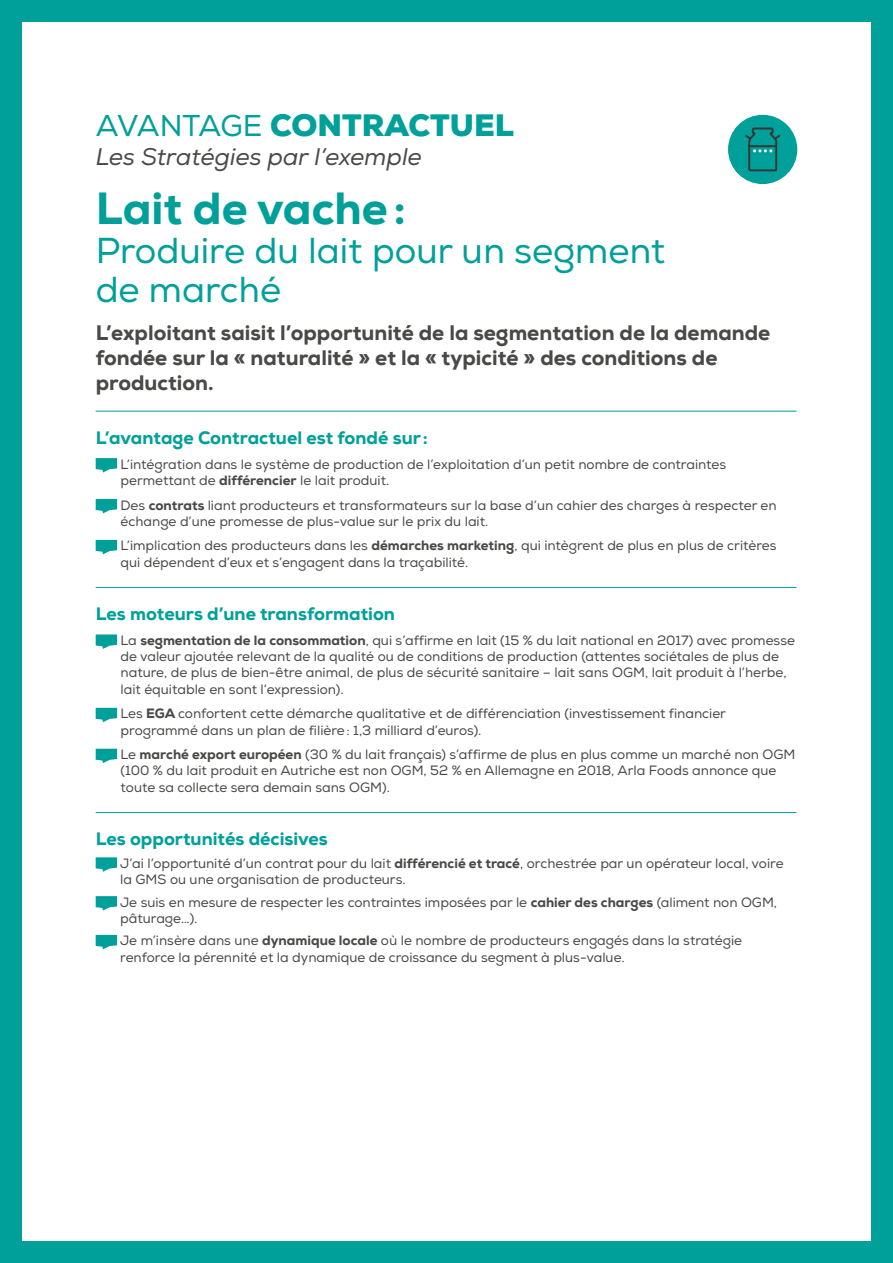
<style>
.page{position:relative;width:893px;height:1263px;background:#fff}
.page>*{position:absolute;margin:0;border:0;box-sizing:border-box;transform-origin:0 0}
.t1{font:800 45px "Nexa";color:#00a09a}
.t2{font:36px/39px "Nexa";color:#00a09a}
.t3{font:900 30px "Nexa";color:#00a09a}
.t4{font:italic 24px "Nexa";color:#4a4948}
.t5{font:800 21px/25.2px "Nexa";color:#4a4948}
.t6{font:800 18px "Nexa";color:#00a09a}
.t7{font:13.5px/16.2px "Nexa";color:#4a4948}
.s1{font-weight:400}
.s2{font-weight:800}
</style>
<div class="page">
<div style="left:872px;top:0;width:21px;height:1263px;background:#00a09a"></div>
<div style="left:21px;top:1242px;width:872px;height:21px;background:#00a09a"></div>
<div style="left:0;top:0;width:893px;height:21px;background:#00a09a"></div>
<div style="left:0;top:0;width:21px;height:1263px;background:#00a09a"></div>
<hr style="left:96px;top:411px;width:700px;height:1px;background:#00a09a">
<svg style="left:96px;top:458px;width:21px;height:14px"></svg>
<svg style="left:96px;top:499px;width:21px;height:14px"></svg>
<svg style="left:96px;top:540px;width:21px;height:14px"></svg>
<hr style="left:96px;top:587px;width:700px;height:1px;background:#00a09a">
<svg style="left:96px;top:634px;width:21px;height:15px"></svg>
<svg style="left:96px;top:708px;width:21px;height:14px"></svg>
<svg style="left:96px;top:749px;width:21px;height:14px"></svg>
<hr style="left:96px;top:812px;width:700px;height:1px;background:#00a09a">
<svg style="left:96px;top:857px;width:21px;height:15px"></svg>
<svg style="left:96px;top:896px;width:21px;height:14px"></svg>
<svg style="left:96px;top:935px;width:21px;height:14px"></svg>
<div style="left:729px;top:116px;width:67px;height:67px;background:#00a09a;border-radius:50%"></div>
<div style="left:728px;top:115px;width:69px;height:69px;border:2px solid #00a09a;border-radius:50%"></div>
<svg style="left:745px;top:127px;width:35px;height:45px"></svg>
<h3 class="t3" style="left:96px;top:105px;width:420px"><span class="s1">AVANTAGE</span> CONTRACTUEL</h3>
<h3 class="t4" style="left:96px;top:141px;width:328px">Les Stratégies par l’exemple</h3>
<h1 class="t1" style="left:96px;top:180px;width:312px">Lait de vache:</h1>
<h2 class="t2" style="left:96px;top:232px;width:571px">Produire du lait pour un segment de marché</h2>
<h3 class="t5" style="left:96px;top:320px;width:676px">L’exploitant saisit l’opportunité de la segmentation de la demande fondée sur la « naturalité » et la « typicité » des conditions de production.</h3>
<h3 class="t6" style="left:96px;top:426px;width:334px">L’avantage Contractuel est fondé sur:</h3>
<p class="t7" style="left:121px;top:456px;width:607px">L’intégration dans le système de production de l’exploitation d’un petit nombre de contraintes permettant de <span class="s2">différencier</span> le lait produit.</p>
<p class="t7" style="left:121px;top:497px;width:658px">Des <span class="s2">contrats</span> liant producteurs et transformateurs sur la base d’un cahier des charges à respecter en échange d’une promesse de plus-value sur le prix du lait.</p>
<p class="t7" style="left:121px;top:538px;width:658px">L’implication des producteurs dans les <span class="s2">démarches marketing</span>, qui intègrent de plus en plus de critères qui dépendent d’eux et s’engagent dans la traçabilité.</p>
<h3 class="t6" style="left:96px;top:603px;width:301px">Les moteurs d’une transformation</h3>
<p class="t7" style="left:121px;top:632px;width:676px">La <span class="s2">segmentation de la consommation</span>, qui s’affirme en lait (15 % du lait national en 2017) avec promesse de valeur ajoutée relevant de la qualité ou de conditions de production (attentes sociétales de plus de nature, de plus de bien-être animal, de plus de sécurité sanitaire – lait sans OGM, lait produit à l’herbe, lait équitable en sont l’expression).</p>
<p class="t7" style="left:121px;top:706px;width:607px">Les <span class="s2">EGA</span> confortent cette démarche qualitative et de différenciation (investissement financier programmé dans un plan de filière: 1,3 milliard d’euros).</p>
<p class="t7" style="left:121px;top:747px;width:676px">Le <span class="s2">marché export européen</span> (30 % du lait français) s’affirme de plus en plus comme un marché non OGM (100 % du lait produit en Autriche est non OGM, 52 % en Allemagne en 2018, Arla Foods annonce que toute sa collecte sera demain sans OGM).</p>
<h3 class="t6" style="left:96px;top:828px;width:234px">Les opportunités décisives</h3>
<p class="t7" style="left:120px;top:855px;width:665px">J’ai l’opportunité d’un contrat pour du lait <span class="s2">différencié et tracé</span>, orchestrée par un opérateur local, voire la GMS ou une organisation de producteurs.</p>
<p class="t7" style="left:120px;top:894px;width:658px">Je suis en mesure de respecter les contraintes imposées par le <span class="s2">cahier des charges</span> (aliment non OGM, pâturage…).</p>
<p class="t7" style="left:120px;top:933px;width:623px">Je m’insère dans une <span class="s2">dynamique locale</span> où le nombre de producteurs engagés dans la stratégie renforce la pérennité et la dynamique de croissance du segment à plus-value.</p>
</div>
